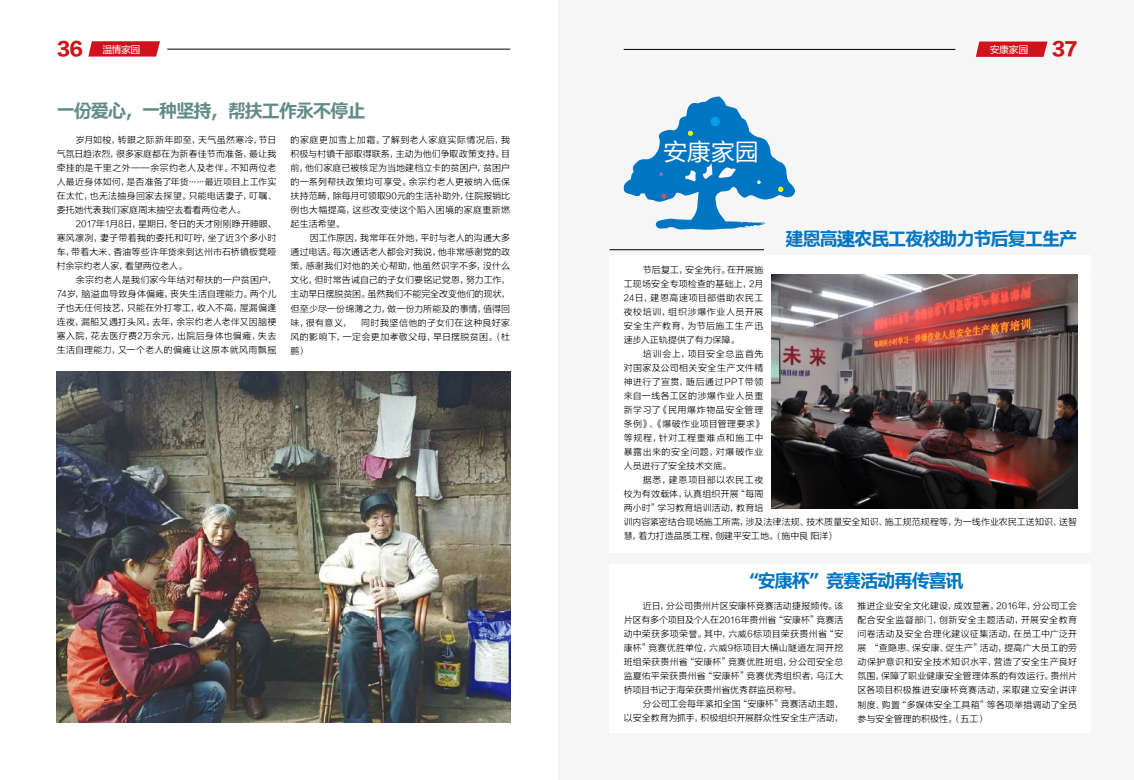
<style>
.page{position:relative;width:1134px;height:780px;background:#fff}
.page>*{position:absolute;margin:0;border:0;box-sizing:border-box;transform-origin:0 0}
.t1{font:24px "FZLTHJW GB1 0";color:#fff}
.t2{font:18px "Ming Lan Bold";letter-spacing:-.05em;color:#0075c2}
.t3{font:18px "Ming Lan Bold";letter-spacing:-.05em;color:#628b87}
.t4{font:18px "FZLTTHJW GB1 0";color:#d0121b}
.t5{font:10px "FZLTHK GBK1 0";letter-spacing:-.05em;color:#fff}
.t6{font:9px/14px "FZLTXHK GBK1 0";letter-spacing:.015em;color:#000;text-align:justify}
.t7{font:9px/14px "FZLTXHK GBK1 0";letter-spacing:-.005em;color:#000;text-align:right}
.s1{font-family:"FZLTTHJW GB1 0";font-size:18px;color:#d0121b}
</style>
<div class="page">
<img style="left:56px;top:0;width:1022px;height:780px">
<p class="t5" style="left:57px;top:44px;width:85px"><span class="s1">36</span> 温情家园</p>
<p class="t5" style="left:990px;top:44px;width:40px">安康家园</p>
<h2 class="t4" style="left:1052px;top:39px;width:27px">37</h2>
<h2 class="t3" style="left:57px;top:98px;width:310px">一份爱心，一种坚持，帮扶工作永不停止</h2>
<p class="t6" style="left:57px;top:133px;width:221px;text-indent:19px">岁月如梭，转眼之际新年即至，天气虽然寒冷，节日气氛日趋浓烈，很多家庭都在为新春佳节而准备，最让我牵挂的是千里之外——余宗约老人及老伴。不知两位老人最近身体如何，是否准备了年货……最近项目上工作实在太忙，也无法抽身回家去探望。只能电话妻子，叮嘱、委托她代表我们家庭周末抽空去看看两位老人。</p>
<p class="t6" style="left:57px;top:217px;width:221px;text-indent:19px">2017年1月8日，星期日，冬日的天才刚刚睁开睡眼，寒风凛冽，妻子带着我的委托和叮咛，坐了近3个多小时车，带着大米、香油等些许年货来到达州市石桥镇板凳哑村余宗约老人家，看望两位老人。</p>
<p class="t6" style="left:57px;top:273px;width:221px;text-indent:19px">余宗约老人是我们家今年结对帮扶的一户贫困户，74岁，脑溢血导致身体偏瘫，丧失生活自理能力。两个儿子也无任何技艺，只能在外打零工，收入不高，屋漏偏逢连夜，漏船又遇打头风。去年，余宗约老人老伴又因脑梗塞入院，花去医疗费2万余元，出院后身体也偏瘫，失去生活自理能力，又一个老人的偏瘫让这原本就风雨飘摇</p>
<p class="t6" style="left:291px;top:133px;width:221px">的家庭更加雪上加霜。了解到老人家庭实际情况后，我积极与村镇干部取得联系，主动为他们争取政策支持。目前，他们家庭已被核定为当地建档立卡的贫困户，贫困户的一系列帮扶政策均可享受。余宗约老人更被纳入低保扶持范畴，除每月可领取90元的生活补助外，住院报销比例也大幅提高，这些改变使这个陷入困境的家庭重新燃起生活希望。</p>
<p class="t6" style="left:291px;top:231px;width:221px;text-indent:19px">因工作原因，我常年在外地，平时与老人的沟通大多通过电话。每次通话老人都会对我说，他非常感谢党的政策，感谢我们对他的关心帮助，他虽然识字不多，没什么文化，但时常告诫自己的子女们要铭记党恩，努力工作，主动早日摆脱贫困。虽然我们不能完全改变他们的现状，但至少尽一份绵薄之力，做一份力所能及的事情，值得回味，很有意义，　同时我坚信他的子女们在这种良好家风的影响下，一定会更加孝敬父母，早日摆脱贫困。（杜鹏）</p>
<h2 class="t2" style="left:786px;top:226px;width:293px">建恩高速农民工夜校助力节后复工生产</h2>
<h1 class="t1" style="left:663px;top:139px;width:97px">安康家园</h1>
<p class="t6" style="left:624px;top:263px;width:141px;text-indent:19px">节后复工，安全先行。在开展施工现场安全专项检查的基础上，2月24日，建恩高速项目部借助农民工夜校培训，组织涉爆作业人员开展安全生产教育，为节后施工生产迅速步入正轨提供了有力保障。</p>
<p class="t6" style="left:624px;top:347px;width:141px;text-indent:19px">培训会上，项目安全总监首先对国家及公司相关安全生产文件精神进行了宣贯，随后通过PPT带领来自一线各工区的涉爆作业人员重新学习了《民用爆炸物品安全管理条例》、《爆破作业项目管理要求》等规程，针对工程重难点和施工中暴露出来的安全问题，对爆破作业人员进行了安全技术交底。</p>
<p class="t6" style="left:624px;top:473px;width:455px;text-align:left;text-indent:19px">据悉，建恩项目部以农民工夜<br>校为有效载体，认真组织开展“每周<br>两小时”学习教育培训活动，教育培<br>训内容紧密结合现场施工所需，涉及法律法规、技术质量安全知识、施工规范规程等，为一线作业农民工送知识、送智慧，着力打造品质工程，创建平安工地。（施中良 阳洋）</p>
<h2 class="t2" style="left:741px;top:568px;width:225px">“安康杯”竞赛活动再传喜讯</h2>
<p class="t6" style="left:624px;top:599px;width:221px;text-indent:19px">近日，分公司贵州片区安康杯竞赛活动捷报频传。该片区有多个项目及个人在2016年贵州省“安康杯”竞赛活动中荣获多项荣誉。其中，六威6标项目荣获贵州省“安康杯”竞赛优胜单位，六威9标项目大横山隧道左洞开挖班组荣获贵州省“安康杯”竞赛优胜班组，分公司安全总监夏佑平荣获贵州省“安康杯”竞赛优秀组织者，乌江大桥项目书记于海荣获贵州省优秀群监员称号。</p>
<p class="t7" style="left:624px;top:697px;width:221px">分公司工会每年紧扣全国“安康杯”竞赛活动主题，<br>以安全教育为抓手，积极组织开展群众性安全生产活动，</p>
<p class="t6" style="left:857px;top:599px;width:221px">推进企业安全文化建设，成效显著。2016年，分公司工会配合安全监督部门，创新安全主题活动，开展安全教育问卷活动及安全合理化建议征集活动，在员工中广泛开展 “查隐患、保安康、促生产”活动，提高广大员工的劳动保护意识和安全技术知识水平，营造了安全生产良好氛围，保障了职业健康安全管理体系的有效运行。贵州片区各项目积极推进安康杯竞赛活动，采取建立安全讲评制度、购置“多媒体安全工具箱”等各项举措调动了全员参与安全管理的积极性。（五工）</p>
</div>
